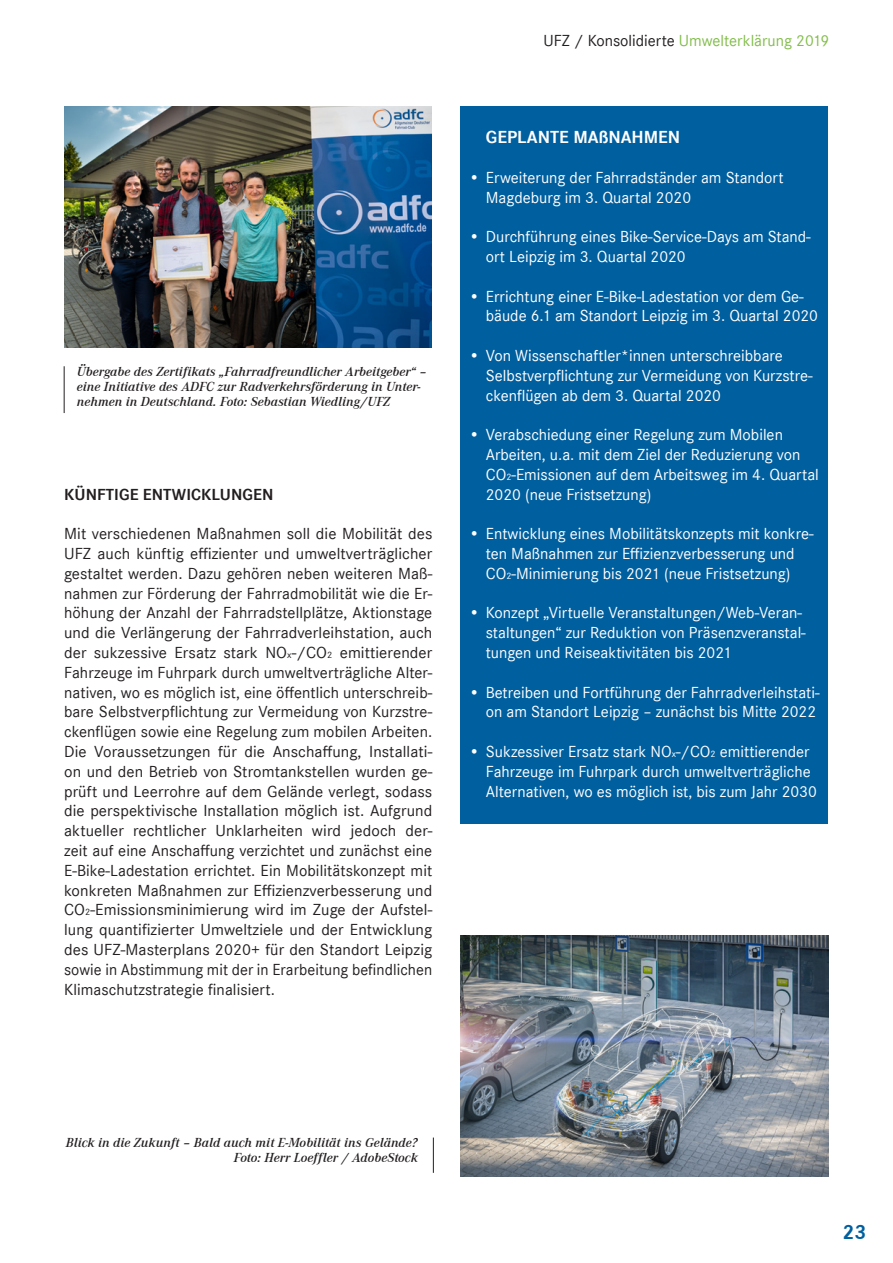
<style>
.page{position:relative;width:893px;height:1263px;background:#fff}
.page>*{position:absolute;margin:0;border:0;box-sizing:border-box;transform-origin:0 0}
.t1{font:700 21px "Corporate S";color:#005f9f}
.t2{font:700 18px "Corporate S";color:#fff}
.t3{font:16.5px/19.8px "Corporate S";letter-spacing:.005em;color:#231f20;text-align:justify}
.t4{font:16.5px/19.8px "Corporate S";color:#fff}
.t5{font:16.5px "Corporate S";color:#83bd4c}
.t6{font:700 16.5px "Corporate S";letter-spacing:.005em;color:#231f20}
.t7{font:italic 600 13.5px/15px "Corporate A";letter-spacing:.005em;color:#231f20}
.s1{font-size:9.6px}
.s2{color:#231f20}
</style>
<div class="page">
<img style="left:460px;top:936px;width:368px;height:240px">
<img style="left:64px;top:107px;width:368px;height:241px">
<hr style="left:64px;top:366px;width:1px;height:47px;background:#231f20">
<hr style="left:433px;top:1137px;width:1px;height:36px;background:#231f20">
<div style="left:460px;top:106px;width:368px;height:717px;background:#005f9f"></div>
<p class="t7" style="left:77px;top:364px;width:351px">Übergabe des Zertifikats „Fahrradfreundlicher Arbeitgeber“ – eine Initiative des ADFC zur Radverkehrsförderung in Unter&shy;nehmen in Deutschland. Foto: Sebastian Wiedling/UFZ</p>
<p class="t6" style="left:64px;top:485px;width:211px">KÜNFTIGE ENTWICKLUNGEN</p>
<p class="t3" style="left:64px;top:524px;width:370px">Mit verschiedenen Maßnahmen soll die Mobilität des UFZ auch künftig effizienter und umweltverträglicher gestaltet werden. Dazu gehören neben weiteren Maß&shy;nahmen zur Förderung der Fahrradmobilität wie die Er&shy;höhung der Anzahl der Fahrradstellplätze, Aktionstage und die Verlängerung der Fahrradverleihstation, auch der sukzessive Ersatz stark NO<span class="s1">x</span>-/CO<span class="s1">2</span> emittierender Fahrzeuge im Fuhrpark durch umweltverträgliche Alter&shy;nativen, wo es möglich ist, eine öffentlich unterschreib&shy;bare Selbstverpflichtung zur Vermeidung von Kurzstre&shy;ckenflügen sowie eine Regelung zum mobilen Arbeiten.<br>Die Voraussetzungen für die Anschaffung, Installati&shy;on und den Betrieb von Stromtankstellen wurden ge&shy;prüft und Leerrohre auf dem Gelände verlegt, sodass die perspektivische Installation möglich ist. Aufgrund aktueller rechtlicher Unklarheiten wird jedoch der&shy;zeit auf eine Anschaffung verzichtet und zunächst eine E-Bike-Ladestation errichtet. Ein Mobilitätskonzept mit konkreten Maßnahmen zur Effizienzverbesserung und CO<span class="s1">2</span>-Emissionsminimierung wird im Zuge der Aufstel&shy;lung quantifizierter Umweltziele und der Entwicklung des UFZ-Masterplans 2020+ für den Standort Leipzig sowie in Abstimmung mit der in Erarbeitung befindlichen Klimaschutzstrategie finalisiert.</p>
<p class="t5" style="left:543px;top:31px;width:287px"><span class="s2">UFZ / Konsolidierte</span> Umwelterklärung 2019</p>
<p class="t2" style="left:486px;top:127px;width:196px">GEPLANTE MAßNAHMEN</p>
<p class="t4" style="left:486px;top:167px;width:299px;text-indent:-17px">• Erweiterung der Fahrradständer am Standort<br>Magdeburg im 3. Quartal 2020</p>
<p class="t4" style="left:486px;top:227px;width:326px;text-indent:-17px">• Durchführung eines Bike-Service-Days am Stand&shy;ort Leipzig im 3. Quartal 2020</p>
<p class="t4" style="left:486px;top:286px;width:334px;text-indent:-17px">• Errichtung einer E-Bike-Ladestation vor dem Ge&shy;bäude 6.1 am Standort Leipzig im 3. Quartal 2020</p>
<p class="t4" style="left:486px;top:346px;width:328px;text-indent:-17px">• Von Wissenschaftler*innen unterschreibbare<br>Selbstverpflichtung zur Vermeidung von Kurzstre&shy;ckenflügen ab dem 3. Quartal 2020</p>
<p class="t4" style="left:486px;top:425px;width:334px;text-indent:-17px">• Verabschiedung einer Regelung zum Mobilen Arbeiten, u.a. mit dem Ziel der Reduzierung von CO<span class="s1">2</span>-Emissionen auf dem Arbeitsweg im 4. Quartal 2020 (neue Fristsetzung)</p>
<p class="t4" style="left:469px;top:524px;width:346px;text-align:center">• Entwicklung eines Mobilitätskonzepts mit konkre&shy;ten Maßnahmen zur Effizienzverbesserung und<br>CO<span class="s1">2</span>-Minimierung bis 2021 (neue Fristsetzung)</p>
<p class="t4" style="left:486px;top:603px;width:321px;text-indent:-17px">• Konzept „Virtuelle Veranstaltungen/Web-Veran&shy;staltungen“ zur Reduktion von Präsenzveranstal&shy;tungen und Reiseaktivitäten bis 2021</p>
<p class="t4" style="left:469px;top:682px;width:352px;text-align:right">• Betreiben und Fortführung der Fahrradverleihstati&shy;on am Standort Leipzig – zunächst bis Mitte 2022</p>
<p class="t4" style="left:486px;top:742px;width:333px;text-indent:-17px">• Sukzessiver Ersatz stark NO<span class="s1">x</span>-/CO<span class="s1">2</span> emittierender<br>Fahrzeuge im Fuhrpark durch umweltverträgliche<br>Alternativen, wo es möglich ist, bis zum Jahr 2030</p>
<p class="t7" style="left:66px;top:1135px;width:353px;text-align:right">Blick in die Zukunft – Bald auch mit E-Mobilität ins Gelände?<br>Foto: Herr Loeffler / AdobeStock</p>
<p class="t1" style="left:842px;top:1220px;width:25px">23</p>
</div>
